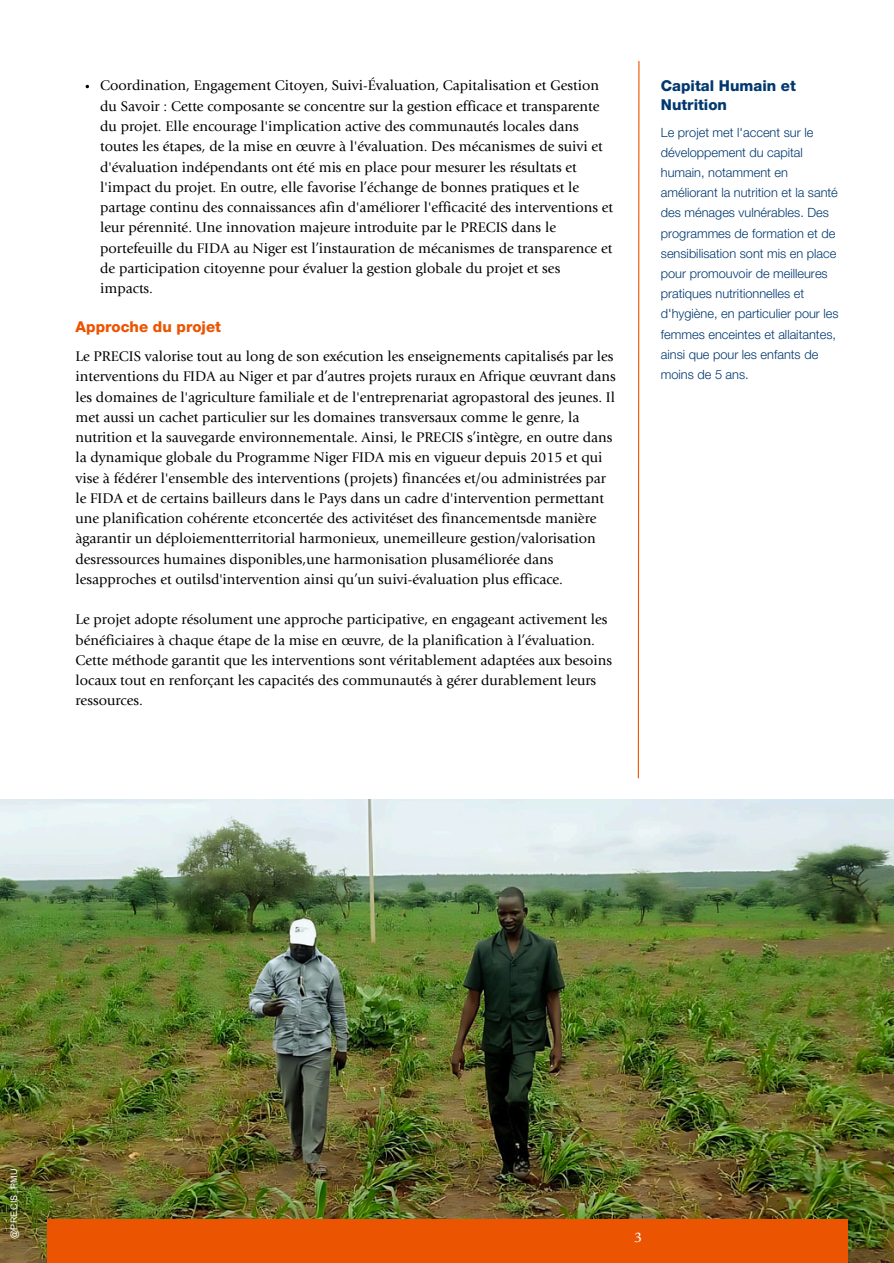
<style>
.page{position:relative;width:894px;height:1263px;background:#fff}
.page>*{position:absolute;margin:0;border:0;box-sizing:border-box;transform-origin:0 0}
.t1{font:800 15px/19.2px "Helvetica Neue LT Std";color:#003870}
.t2{font:800 15px "Helvetica Neue LT Std";color:#eb5400}
.t3{font:14.55px/20.2px "Giovanni Std";color:#000}
.t4{font:14.55px "Giovanni Std";color:#fff}
.t5{font:300 12.75px/20.2px "Helvetica Neue LT Std";color:#003870}
.t6{font:9px "Arial MT Pro";letter-spacing:.035em;color:#fff}
</style>
<div class="page">
<svg style="left:637px;top:61px;width:3px;height:718px"></svg>
<img style="left:0;top:799px;width:893px;height:463px">
<div style="left:47px;top:1218px;width:800px;height:44px;background:#eb5400"></div>
<h2 class="t3" style="left:100px;top:77px;width:514px">Coordination, Engagement Citoyen, Suivi-Évaluation, Capitalisation et Gestion du Savoir : Cette composante se concentre sur la gestion efficace et transparente du projet. Elle encourage l'implication active des communautés locales dans toutes les étapes, de la mise en œuvre à l'évaluation. Des mécanismes de suivi et d'évaluation indépendants ont été mis en place pour mesurer les résultats et l'impact du projet. En outre, elle favorise l’échange de bonnes pratiques et le partage continu des connaissances afin d'améliorer l'efficacité des interventions et leur pérennité. Une innovation majeure introduite par le PRECIS dans le portefeuille du FIDA au Niger est l’instauration de mécanismes de transparence et de participation citoyenne pour évaluer la gestion globale du projet et ses impacts.</h2>
<p class="t2" style="left:76px;top:321px;width:147px">Approche du projet</p>
<h1 class="t3" style="left:75px;top:347px;width:541px">Le PRECIS valorise tout au long de son exécution les enseignements capitalisés par les interventions du FIDA au Niger et par d’autres projets ruraux en Afrique œuvrant dans les domaines de l'agriculture familiale et de l'entreprenariat agropastoral des jeunes. Il met aussi un cachet particulier sur les domaines transversaux comme le genre, la nutrition et la sauvegarde environnementale. Ainsi, le PRECIS s’intègre, en outre dans la dynamique globale du Programme Niger FIDA mis en vigueur depuis 2015 et qui vise à fédérer l'ensemble des interventions (projets) financées et/ou administrées par le FIDA et de certains bailleurs dans le Pays dans un cadre d'intervention permettant une planification cohérente etconcertée des activitéset des financementsde manière àgarantir un déploiementterritorial harmonieux, unemeilleure gestion/valorisation desressources humaines disponibles,une harmonisation plusaméliorée dans lesapproches et outilsd'intervention ainsi qu’un suivi-évaluation plus efficace.</h1>
<h3 class="t3" style="left:75px;top:611px;width:538px">Le projet adopte résolument une approche participative, en engageant activement les bénéficiaires à chaque étape de la mise en œuvre, de la planification à l’évaluation.<br>Cette méthode garantit que les interventions sont véritablement adaptées aux besoins locaux tout en renforçant les capacités des communautés à gérer durablement leurs ressources.</h3>
<h1 class="t1" style="left:660px;top:78px;width:136px">Capital Humain et<br>Nutrition</h1>
<p class="t5" style="left:660px;top:124px;width:179px">Le projet met l'accent sur le développement du capital humain, notamment en améliorant la nutrition et la santé des ménages vulnérables. Des programmes de formation et de sensibilisation sont mis en place pour promouvoir de meilleures pratiques nutritionnelles et d'hygiène, en particulier pour les femmes enceintes et allaitantes, ainsi que pour les enfants de moins de 5 ans.</p>
<p class="t6" style="left:11px;top:1238px;width:72px;rotate:-90deg">@PRECIS_PMU</p>
<h2 class="t4" style="left:634px;top:1230px;width:10px">3</h2>
</div>
